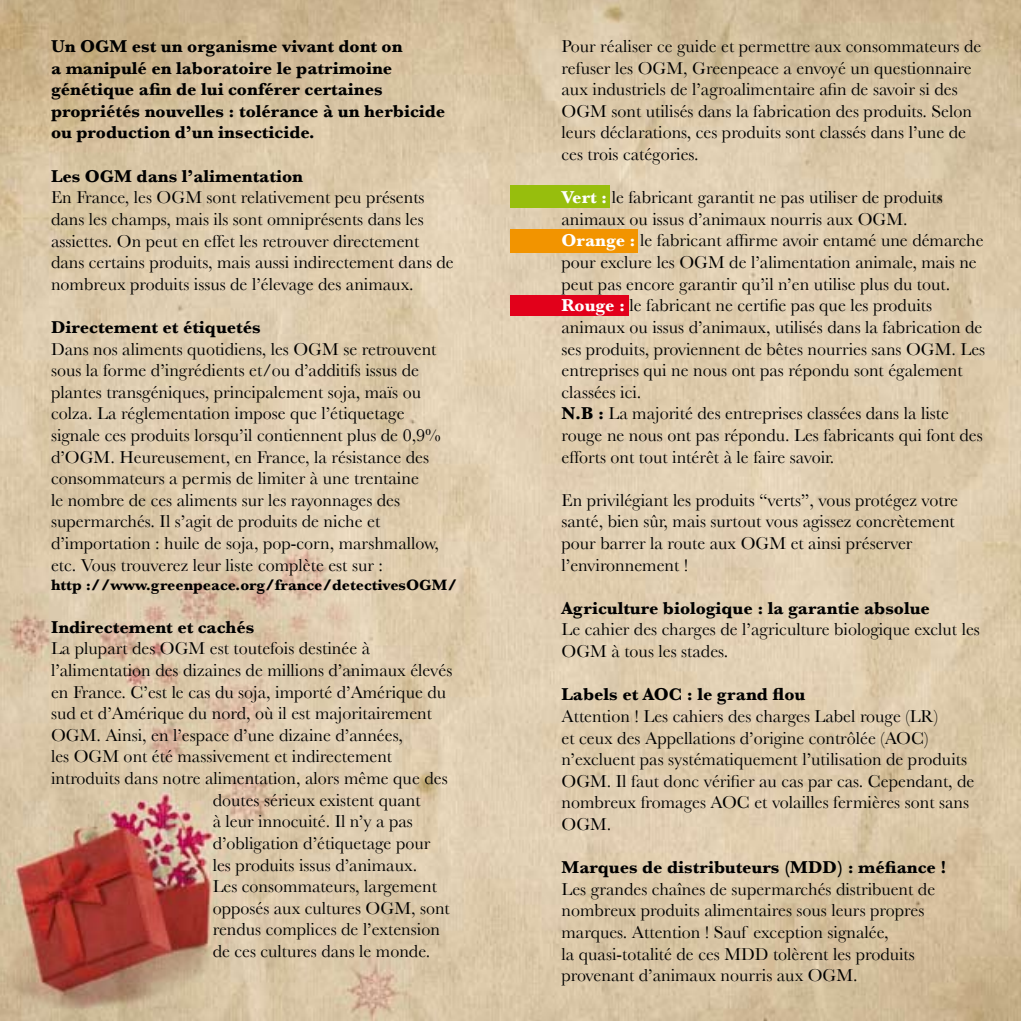
<style>
.page{position:relative;width:1021px;height:1021px;background:#fff}
.page>*{position:absolute;margin:0;border:0;box-sizing:border-box;transform-origin:0 0}
.t1{font:18px/21.6px "Baskerville";color:#000}
.t2{font:700 18px/21.6px "Baskerville";color:#000}
.t3{font:700 15.75px "Baskerville";color:#000}
.s1{font-weight:700;color:#fff}
.s2{font-weight:700}
</style>
<div class="page">
<img style="left:0;top:0;width:1020px;height:1020px">
<div style="left:510px;top:186px;width:100px;height:22px;background:#97be0d"></div>
<div style="left:510px;top:229px;width:128px;height:23px;background:#f29400"></div>
<div style="left:510px;top:295px;width:118px;height:21px;background:#e2001a"></div>
<p class="t2" style="left:51px;top:35px;width:396px">Un OGM est un organisme vivant dont on<br>a manipulé en laboratoire le patrimoine génétique afin de lui conférer certaines propriétés nouvelles : tolérance à un herbicide ou production d’un insecticide.</p>
<p class="t2" style="left:51px;top:165px;width:253px">Les OGM dans l’alimentation</p>
<p class="t1" style="left:51px;top:186px;width:404px">En France, les OGM sont relativement peu présents dans les champs, mais ils sont omniprésents dans les assiettes. On peut en effet les retrouver directement dans certains produits, mais aussi indirectement dans de nombreux produits issus de l’élevage des animaux.</p>
<p class="t2" style="left:51px;top:316px;width:211px">Directement et étiquetés</p>
<p class="t1" style="left:51px;top:338px;width:391px">Dans nos aliments quotidiens, les OGM se retrouvent sous la forme d’ingrédients et/ou d’additifs issus de plantes transgéniques, principalement soja, maïs ou colza. La réglementation impose que l’étiquetage signale ces produits lorsqu’il contiennent plus de 0,9% d’OGM. Heureusement, en France, la résistance des consommateurs a permis de limiter à une trentaine<br>le nombre de ces aliments sur les rayonnages des supermarchés. Il s’agit de produits de niche et d’importation : huile de soja, pop-corn, marshmallow, etc. Vous trouverez leur liste complète est sur :</p>
<p class="t3" style="left:51px;top:575px;width:407px">http ://www.greenpeace.org/france/detectivesOGM/</p>
<p class="t2" style="left:51px;top:616px;width:205px">Indirectement et cachés</p>
<p class="t1" style="left:51px;top:637px;width:320px">La plupart des OGM est toutefois destinée à</p>
<p class="t1" style="left:51px;top:659px;width:403px">l’alimentation des dizaines de millions d’animaux élevés</p>
<p class="t1" style="left:51px;top:680px;width:396px">en France. C’est le cas du soja, importé d’Amérique du</p>
<p class="t1" style="left:51px;top:702px;width:382px">sud et d’Amérique du nord, où il est majoritairement</p>
<p class="t1" style="left:51px;top:724px;width:353px">OGM. Ainsi, en l’espace d’une dizaine d’années,</p>
<p class="t1" style="left:51px;top:745px;width:342px">les OGM ont été massivement et indirectement</p>
<p class="t1" style="left:51px;top:767px;width:398px">introduits dans notre alimentation, alors même que des</p>
<p class="t1" style="left:213px;top:788px;width:209px">doutes sérieux existent quant</p>
<p class="t1" style="left:213px;top:810px;width:202px">à leur innocuité. Il n’y a pas</p>
<p class="t1" style="left:213px;top:832px;width:219px">d’obligation d’étiquetage pour</p>
<p class="t1" style="left:213px;top:853px;width:206px">les produits issus d’animaux.</p>
<p class="t1" style="left:213px;top:875px;width:226px">Les consommateurs, largement</p>
<p class="t1" style="left:213px;top:896px;width:239px">opposés aux cultures OGM, sont</p>
<p class="t1" style="left:213px;top:918px;width:229px">rendus complices de l’extension</p>
<p class="t1" style="left:213px;top:940px;width:219px">de ces cultures dans le monde.</p>
<p class="t1" style="left:561px;top:35px;width:421px">Pour réaliser ce guide et permettre aux consommateurs de refuser les OGM, Greenpeace a envoyé un questionnaire aux industriels de l’agroalimentaire afin de savoir si des OGM sont utilisés dans la fabrication des produits. Selon leurs déclarations, ces produits sont classés dans l’une de ces trois catégories.</p>
<p class="t1" style="left:561px;top:186px;width:425px"><span class="s1">Vert :</span> le fabricant garantit ne pas utiliser de produits animaux ou issus d’animaux nourris aux OGM.<br><span class="s1">Orange :</span> le fabricant affirme avoir entamé une démarche pour exclure les OGM de l’alimentation animale, mais ne peut pas encore garantir qu’il n’en utilise plus du tout.<br><span class="s1">Rouge :</span> le fabricant ne certifie pas que les produits animaux ou issus d’animaux, utilisés dans la fabrication de ses produits, proviennent de bêtes nourries sans OGM. Les entreprises qui ne nous ont pas répondu sont également classées ici.<br><span class="s2">N.B :</span> La majorité des entreprises classées dans la liste rouge ne nous ont pas répondu. Les fabricants qui font des efforts ont tout intérêt à le faire savoir.</p>
<p class="t1" style="left:561px;top:489px;width:398px">En privilégiant les produits “verts”, vous protégez votre santé, bien sûr, mais surtout vous agissez concrètement pour barrer la route aux OGM et ainsi préserver l’environnement !</p>
<p class="t2" style="left:561px;top:597px;width:370px">Agriculture biologique : la garantie absolue</p>
<p class="t1" style="left:561px;top:618px;width:420px">Le cahier des charges de l’agriculture biologique exclut les<br>OGM à tous les stades.</p>
<p class="t2" style="left:561px;top:683px;width:245px">Labels et AOC : le grand flou</p>
<p class="t1" style="left:561px;top:705px;width:414px">Attention ! Les cahiers des charges Label rouge (LR)<br>et ceux des Appellations d’origine contrôlée (AOC) n’excluent pas systématiquement l’utilisation de produits OGM. Il faut donc vérifier au cas par cas. Cependant, de nombreux fromages AOC et volailles fermières sont sans OGM.</p>
<p class="t2" style="left:561px;top:856px;width:386px">Marques de distributeurs (MDD) : méfiance !</p>
<p class="t1" style="left:561px;top:878px;width:375px">Les grandes chaînes de supermarchés distribuent de nombreux produits alimentaires sous leurs propres marques. Attention ! Sauf exception signalée,<br>la quasi-totalité de ces MDD tolèrent les produits provenant d’animaux nourris aux OGM.</p>
</div>
